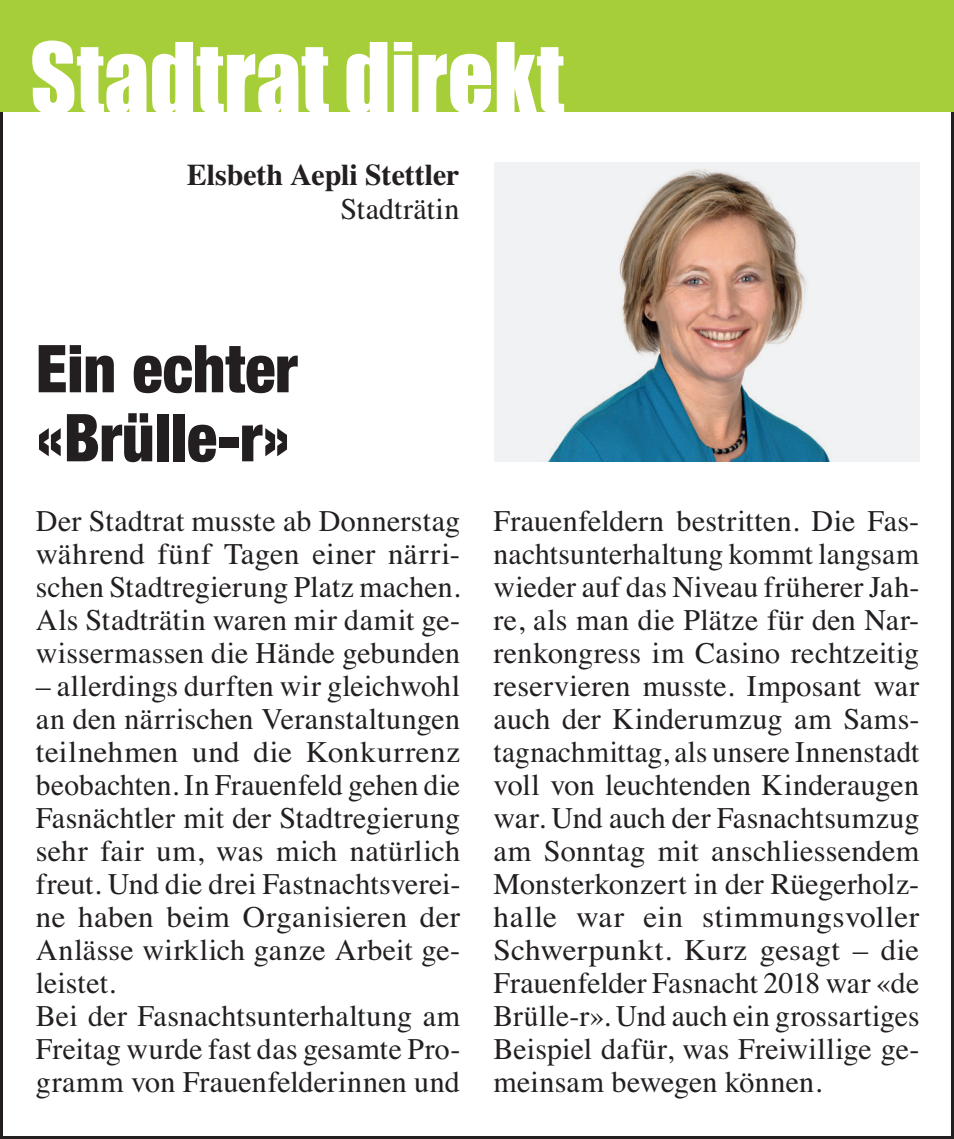
<style>
.page{position:relative;width:954px;height:1139px;background:#fff}
.page>*{position:absolute;margin:0;border:0;box-sizing:border-box;transform-origin:0 0}
.t1{font:90px "Impact";color:#fff}
.t2{font:900 condensed 66px/69px "Helvetica Neue";color:#231f20;scale:.95 1}
.t3{font:30px/33px "Times";letter-spacing:.005em;color:#231f20;text-align:justify}
.t4{font:700 30px "Times";letter-spacing:-.005em;color:#231f20}
</style>
<div class="page">
<div style="left:0;top:0;width:953px;height:112px;background:#a6ce39"></div>
<img style="left:494px;top:162px;width:425px;height:299px">
<h1 class="t1" style="left:30px;top:29px;width:535px">Stadtrat direkt</h1>
<p class="t4" style="left:187px;top:157px;width:274px">Elsbeth Aepli Stettler</p>
<p class="t3" style="left:340px;top:195px;width:120px">Stadträtin</p>
<h2 class="t2" style="left:36px;top:333px;width:277px">Ein echter «Brülle-r»</h2>
<p class="t3" style="left:36px;top:507px;width:426px">Der Stadtrat musste ab Donnerstag während fünf Tagen einer närri&shy;schen Stadtregierung Platz machen.<br>Als Stadträtin waren mir damit ge&shy;wissermassen die Hände gebunden</p>
<p class="t3" style="left:36px;top:672px;width:426px;text-align:left">– allerdings durften wir gleichwohl an den närrischen Veranstaltungen teilnehmen und die Konkurrenz beobachten. In Frauenfeld gehen die<br>Fasnächtler mit der Stadtregierung sehr fair um, was mich natürlich freut. Und die drei Fastnachtsverei&shy;ne haben beim Organisieren der<br>Anlässe wirklich ganze Arbeit ge&shy;leistet.<br>Bei der Fasnachtsunterhaltung am<br>Freitag wurde fast das gesamte Pro&shy;gramm von Frauenfelderinnen und</p>
<p class="t3" style="left:493px;top:507px;width:427px">Frauenfeldern bestritten. Die Fas&shy;nachtsunterhaltung kommt langsam wieder auf das Niveau früherer Jah&shy;re, als man die Plätze für den Nar&shy;renkongress im Casino rechtzeitig reservieren musste. Imposant war auch der Kinderumzug am Sams&shy;tagnachmittag, als unsere Innenstadt voll von leuchtenden Kinderaugen war. Und auch der Fasnachtsumzug am Sonntag mit anschliessendem Monsterkonzert in der Rüegerholz&shy;halle war ein stimmungsvoller Schwerpunkt. Kurz gesagt – die Frauenfelder Fasnacht 2018 war «de Brülle-r». Und auch ein grossartiges Beispiel dafür, was Freiwillige ge&shy;meinsam bewegen können.</p>
</div>
